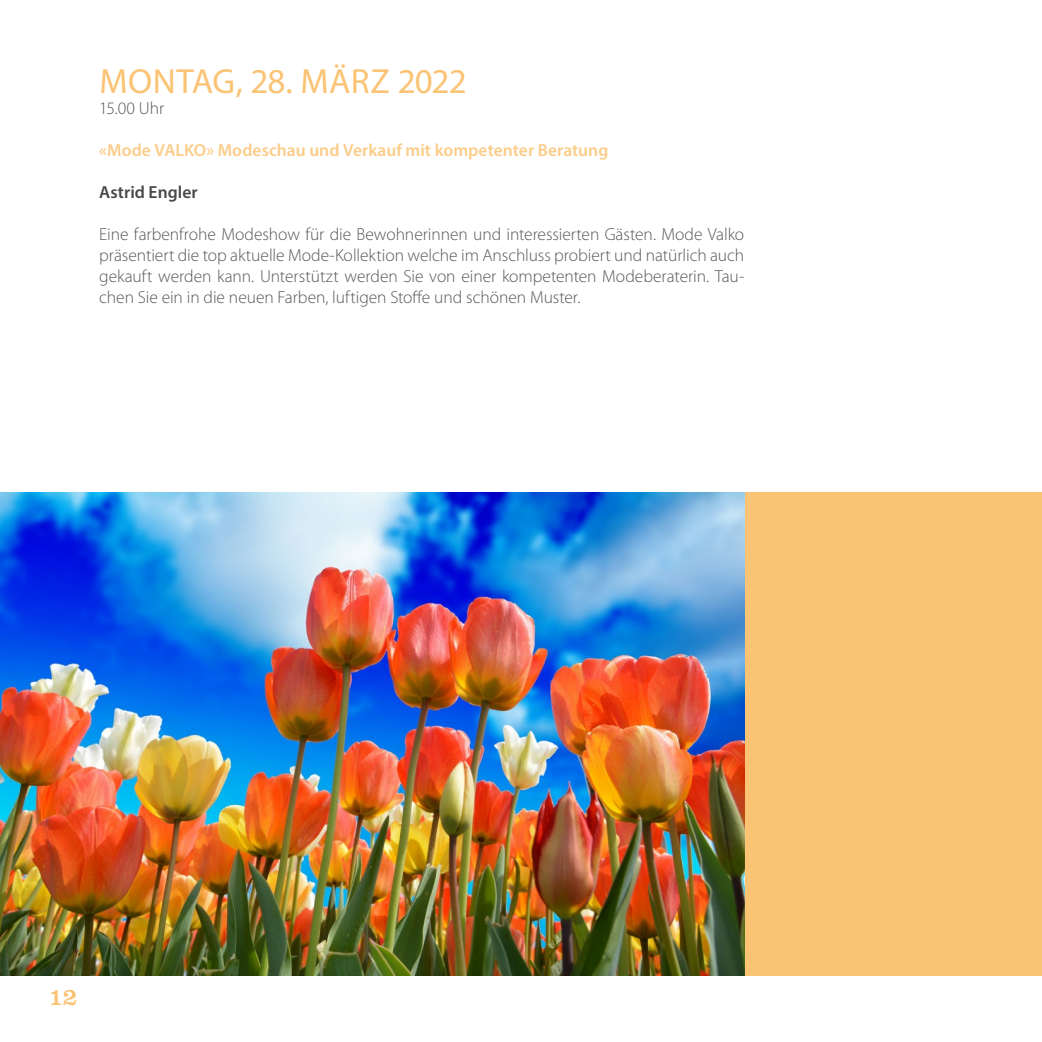
<style>
.page{position:relative;width:1042px;height:1042px;background:#fff}
.page>*{position:absolute;margin:0;border:0;box-sizing:border-box;transform-origin:0 0}
.t1{font:35px "Myriad Pro";letter-spacing:-.005em;color:#fbc374}
.t2{font:24.5px "Clarendon";color:#fbc374}
.t3{font:300 17.5px/21px "Myriad Pro";letter-spacing:-.005em;color:#555756;text-align:justify}
.t4{font:600 17.5px "Myriad Pro";color:#fccc89}
.t5{font:600 17.5px "Myriad Pro";letter-spacing:.005em;color:#474847}
</style>
<div class="page">
<div style="left:0;top:492px;width:1042px;height:483px;background:#fbc374"></div>
<img style="left:0;top:492px;width:744px;height:483px">
<h1 class="t1" style="left:100px;top:60px;width:369px">MONTAG, 28. MÄRZ 2022</h1>
<p class="t3" style="left:99px;top:98px;width:66px">15.00 Uhr</p>
<p class="t4" style="left:99px;top:139px;width:511px">«Mode VALKO» Modeschau und Verkauf mit kompetenter Beratung</p>
<p class="t5" style="left:99px;top:181px;width:100px">Astrid Engler</p>
<p class="t3" style="left:99px;top:224px;width:646px">Eine farbenfrohe Modeshow für die Bewohnerinnen und interessierten Gästen. Mode Valko präsentiert die top aktuelle Mode-Kollektion welche im Anschluss probiert und natürlich auch gekauft werden kann. Unterstützt werden Sie von einer kompetenten Modeberaterin. Tau&shy;chen Sie ein in die neuen Farben, luftigen Stoffe und schönen Muster.</p>
<h2 class="t2" style="left:49px;top:983px;width:30px">12</h2>
</div>
